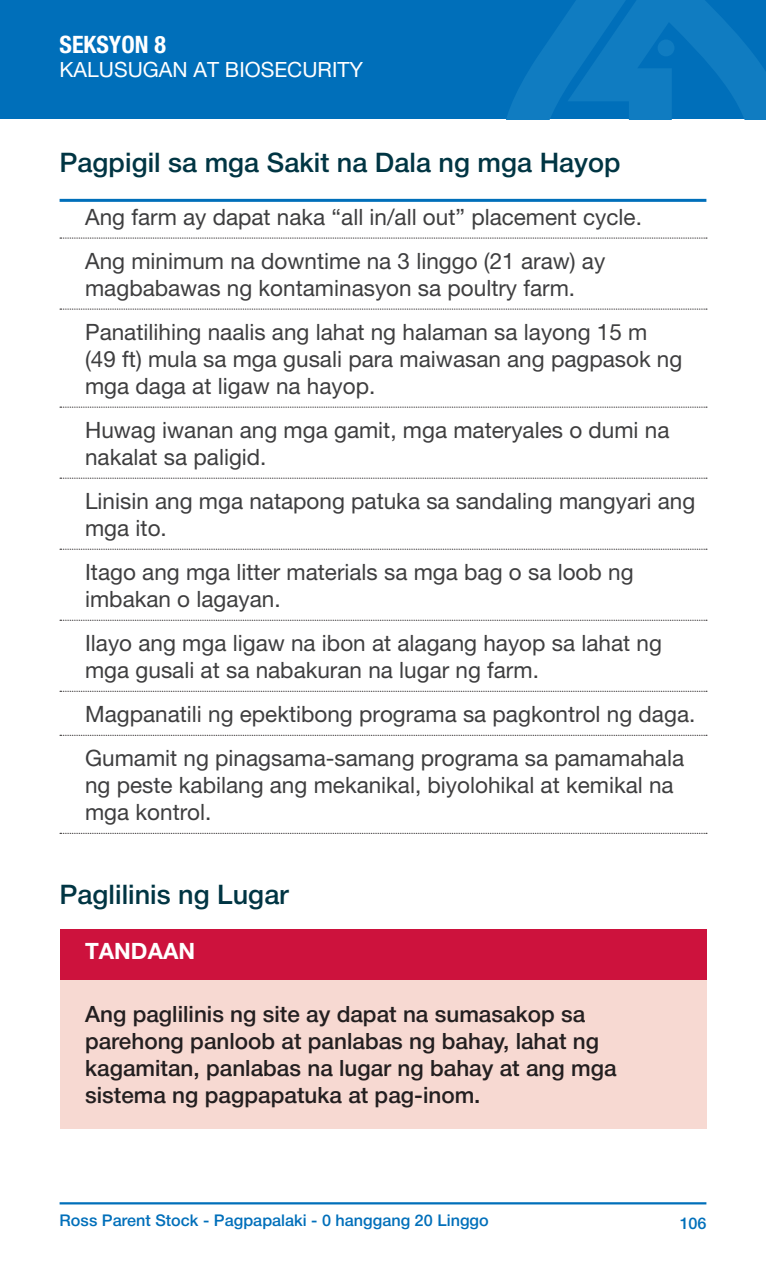
<style>
.page{position:relative;width:766px;height:1276px;background:#fff}
.page>*{position:absolute;margin:0;border:0;box-sizing:border-box;transform-origin:0 0}
.t1{font:500 27px "Helvetica Neue";color:#003543}
.Top_Header_Section{font:700 condensed 24px "Helvetica Neue LT Pro";color:#fff}
.Ruled_Bullets_new{font:22.5px/27px "Helvetica Neue LT Pro";color:#3e3e3f}
.KEY_POINTS_BOX{font:500 22.5px/27px "Helvetica Neue";color:#231f20}
.QR_BOX_COPY_NEW{font:700 22.5px "Helvetica Neue LT Pro";color:#fff}
.Top_header_L{font:21px "Helvetica Neue LT Pro";color:#fff}
.t2{font:500 16.2px "Helvetica Neue";color:#006fba}
</style>
<div class="page">
<div style="left:0;top:0;width:765px;height:119px;background:#006fba"></div>
<svg style="left:507px;top:0;width:258px;height:119px"></svg>
<div style="left:657px;top:39px;width:17px;height:17px;background:#107cc1;border-radius:50%"></div>
<hr style="left:60px;top:1202px;width:646px;height:2px;background:#006fba">
<hr style="left:60px;top:199px;width:646px;height:3px;background:#006fba">
<svg style="left:60px;top:237px;width:646px;height:2px"></svg>
<svg style="left:60px;top:308px;width:646px;height:2px"></svg>
<svg style="left:60px;top:406px;width:646px;height:2px"></svg>
<svg style="left:60px;top:478px;width:646px;height:1px"></svg>
<svg style="left:60px;top:549px;width:646px;height:1px"></svg>
<svg style="left:60px;top:620px;width:646px;height:1px"></svg>
<svg style="left:60px;top:691px;width:646px;height:1px"></svg>
<svg style="left:60px;top:735px;width:646px;height:1px"></svg>
<svg style="left:60px;top:833px;width:646px;height:1px"></svg>
<div style="left:60px;top:929px;width:646px;height:51px;background:#cd123d"></div>
<div style="left:60px;top:980px;width:646px;height:148px;background:#f7d9d2"></div>
<p class="Top_Header_Section" style="left:60px;top:30px;width:108px">SEKSYON 8</p>
<p class="Top_header_L" style="left:60px;top:57px;width:305px">KALUSUGAN AT BIOSECURITY</p>
<h2 class="t1" style="left:60px;top:141px;width:562px">Pagpigil sa mga Sakit na Dala ng mga Hayop</h2>
<p class="Ruled_Bullets_new" style="left:85px;top:203px;width:558px">Ang farm ay dapat naka “all in/all out” placement cycle.</p>
<p class="Ruled_Bullets_new" style="left:85px;top:247px;width:521px">Ang minimum na downtime na 3 linggo (21 araw) ay magbabawas ng kontaminasyon sa poultry farm.</p>
<p class="Ruled_Bullets_new" style="left:85px;top:318px;width:598px">Panatilihing naalis ang lahat ng halaman sa layong 15 m (49 ft) mula sa mga gusali para maiwasan ang pagpasok ng mga daga at ligaw na hayop.</p>
<p class="Ruled_Bullets_new" style="left:85px;top:416px;width:585px">Huwag iwanan ang mga gamit, mga materyales o dumi na nakalat sa paligid.</p>
<p class="Ruled_Bullets_new" style="left:85px;top:487px;width:611px">Linisin ang mga natapong patuka sa sandaling mangyari ang mga ito.</p>
<p class="Ruled_Bullets_new" style="left:85px;top:558px;width:550px">Itago ang mga litter materials sa mga bag o sa loob ng imbakan o lagayan.</p>
<p class="Ruled_Bullets_new" style="left:85px;top:629px;width:578px">Ilayo ang mga ligaw na ibon at alagang hayop sa lahat ng mga gusali at sa nabakuran na lugar ng farm.</p>
<p class="Ruled_Bullets_new" style="left:85px;top:700px;width:611px">Magpanatili ng epektibong programa sa pagkontrol ng daga.</p>
<p class="Ruled_Bullets_new" style="left:85px;top:744px;width:600px">Gumamit ng pinagsama-samang programa sa pamamahala ng peste kabilang ang mekanikal, biyolohikal at kemikal na mga kontrol.</p>
<h2 class="t1" style="left:60px;top:872px;width:231px">Paglilinis ng Lugar</h2>
<p class="QR_BOX_COPY_NEW" style="left:85px;top:937px;width:112px">TANDAAN</p>
<p class="KEY_POINTS_BOX" style="left:85px;top:998px;width:533px">Ang paglilinis ng site ay dapat na sumasakop sa parehong panloob at panlabas ng bahay, lahat ng kagamitan, panlabas na lugar ng bahay at ang mga sistema ng pagpapatuka at pag-inom.</p>
<p class="t2" style="left:60px;top:1207px;width:430px">Ross Parent Stock - Pagpapalaki - 0 hanggang 20 Linggo</p>
<p class="t2" style="left:679px;top:1210px;width:29px">106</p>
</div>
